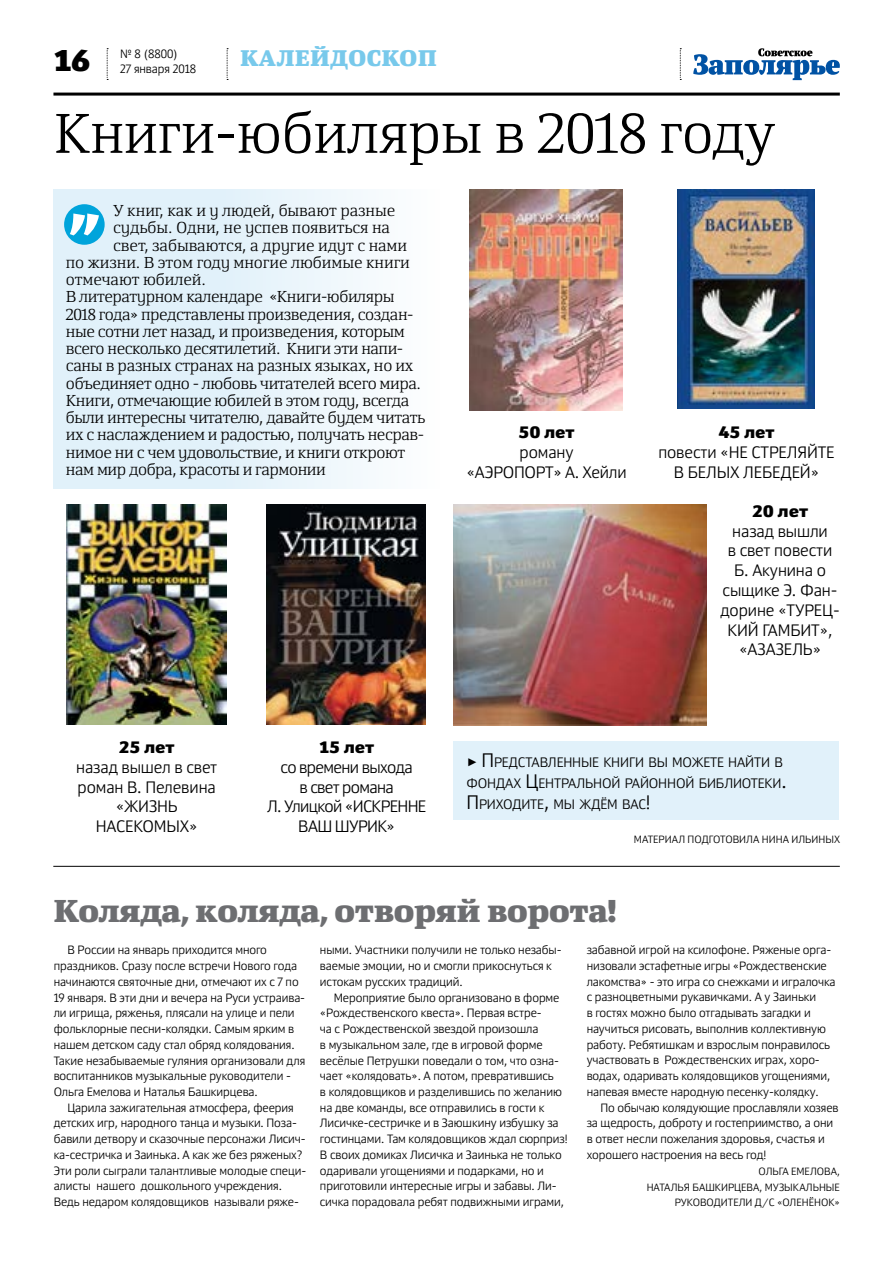
<style>
.page{position:relative;width:893px;height:1263px;background:#fff}
.page>*{position:absolute;margin:0;border:0;box-sizing:border-box;transform-origin:0 0}
.t1{font:300 55.5px "Yefimov Serif";letter-spacing:-.005em;color:#000}
.t2{font:900 31.5px "Yefimov Serif";letter-spacing:-.005em;color:#6d6e71}
.t3{font:900 30px "Yefimov Sans";color:#000}
.t4{font:900 22.5px "Yefimov Serif";letter-spacing:.005em;color:#78c9eb}
.t5{font:300 16.5px/19.8px "Yefimov Sans";letter-spacing:-.005em;color:#000;text-align:center}
.t6{font:300 16.5px/19.8px "Yefimov Sans";letter-spacing:-.035em;color:#000;text-align:center}
.t7{font:900 16.5px "Yefimov Sans";letter-spacing:-.005em;color:#000}
.t8{font:300 15.75px "Yefimov Serif";letter-spacing:-.025em;color:#000}
.t9{font:300 15.75px "Yefimov Serif";letter-spacing:-.005em;color:#000}
.t10{font:300 13.65px/21px "Yefimov Sans";letter-spacing:-.01em;color:#000}
.t11{font:300 12px/15.8px "Yefimov Sans";letter-spacing:-.005em;color:#000}
.t12{font:300 10.5px/15.8px "Yefimov Sans";letter-spacing:.005em;color:#000;text-align:right}
.s1{font-family:"Modern Pictograms";font-weight:400;font-size:19.5px}
.s2{font-size:19.5px}
</style>
<div class="page">
<svg style="left:107px;top:48px;width:1px;height:32px"></svg>
<svg style="left:680px;top:48px;width:1px;height:32px"></svg>
<svg style="left:227px;top:48px;width:1px;height:32px"></svg>
<hr style="left:53px;top:93px;width:787px;height:3px;background:#000">
<svg style="left:693px;top:48px;width:147px;height:32px"></svg>
<div style="left:453px;top:741px;width:386px;height:78px;background:#e1f1fa"></div>
<img style="left:470px;top:189px;width:152px;height:222px">
<div style="left:53px;top:189px;width:387px;height:299px;background:linear-gradient(to right,#daeef9,#f8fcfd)"></div>
<div style="left:64px;top:204px;width:41px;height:41px;background:#00a4db;border-radius:50%"></div>
<svg style="left:70px;top:213px;width:29px;height:22px"></svg>
<img style="left:677px;top:189px;width:137px;height:219px">
<img style="left:67px;top:504px;width:160px;height:220px">
<img style="left:267px;top:505px;width:158px;height:219px">
<img style="left:453px;top:504px;width:253px;height:221px">
<hr style="left:53px;top:866px;width:787px;height:1px;background:#000">
<h3 class="t3" style="left:53px;top:41px;width:39px">16</h3>
<p class="t11" style="left:120px;top:45px;width:78px">№ 8 (8800)<br>27 января 2018</p>
<h3 class="t4" style="left:240px;top:43px;width:198px">КАЛЕЙДОСКОП</h3>
<h1 class="t1" style="left:54px;top:100px;width:724px">Книги-юбиляры в 2018 году</h1>
<h3 class="t9" style="left:113px;top:201px;width:284px">У книг, как и у людей, бывают разные</h3>
<h3 class="t9" style="left:113px;top:218px;width:278px">судьбы. Одни, не успев появиться на</h3>
<h3 class="t9" style="left:113px;top:236px;width:296px">свет, забываются, а другие идут с нами</h3>
<h3 class="t9" style="left:66px;top:253px;width:346px">по жизни. В этом году многие любимые книги</h3>
<h3 class="t9" style="left:66px;top:270px;width:141px">отмечают юбилей.</h3>
<h3 class="t8" style="left:66px;top:287px;width:330px">В литературном календаре «Книги-юбиляры</h3>
<h3 class="t8" style="left:66px;top:305px;width:349px">2018 года» представлены произведения, создан-</h3>
<h3 class="t8" style="left:66px;top:322px;width:341px">ные сотни лет назад, и произведения, которым</h3>
<h3 class="t8" style="left:66px;top:339px;width:339px">всего несколько десятилетий. Книги эти напи-</h3>
<h3 class="t8" style="left:66px;top:356px;width:349px">саны в разных странах на разных языках, но их</h3>
<h3 class="t8" style="left:66px;top:373px;width:357px">объединяет одно - любовь читателей всего мира.</h3>
<h3 class="t8" style="left:66px;top:391px;width:345px">Книги, отмечающие юбилей в этом году, всегда</h3>
<h3 class="t8" style="left:66px;top:408px;width:361px">были интересны читателю, давайте будем читать</h3>
<h3 class="t8" style="left:66px;top:425px;width:360px">их с наслаждением и радостью, получать несрав-</h3>
<h3 class="t8" style="left:66px;top:442px;width:341px">нимое ни с чем удовольствие, и книги откроют</h3>
<h3 class="t8" style="left:66px;top:460px;width:262px">нам мир добра, красоты и гармонии</h3>
<h3 class="t7" style="left:718px;top:421px;width:58px">45 лет</h3>
<h3 class="t5" style="left:658px;top:442px;width:178px">повести «НЕ СТРЕЛЯЙТЕ<br>В БЕЛЫХ ЛЕБЕДЕЙ»</h3>
<h3 class="t7" style="left:518px;top:421px;width:58px">50 лет</h3>
<h3 class="t5" style="left:467px;top:442px;width:161px">роману<br>«АЭРОПОРТ» А. Хейли</h3>
<h3 class="t7" style="left:752px;top:500px;width:58px">20 лет</h3>
<h3 class="t5" style="left:720px;top:521px;width:121px">назад вышли<br>в свет повести<br>Б. Акунина о сыщике Э. Фан&shy;дорине «ТУРЕЦ-<br>КИЙ ГАМБИТ», «АЗАЗЕЛЬ»</h3>
<h3 class="t7" style="left:119px;top:736px;width:57px">25 лет</h3>
<h3 class="t5" style="left:76px;top:757px;width:143px">назад вышел в свет роман В. Пелевина «ЖИЗНЬ<br>НАСЕКОМЫХ»</h3>
<p class="t10" style="left:466px;top:751px;width:322px"><span class="s1">&gt;</span> <span class="s2">П</span>редставленные книги вы можете найти в фондах <span class="s2">Ц</span>ентральной районной библиотеки<span class="s2">.<br>П</span>риходите<span class="s2">,</span> мы ждём вас<span class="s2">!</span></p>
<h3 class="t7" style="left:319px;top:736px;width:56px">15 лет</h3>
<h3 class="t6" style="left:267px;top:757px;width:161px">со времени выхода<br>в свет романа<br>Л. Улицкой «ИСКРЕННЕ<br>ВАШ ШУРИК»</h3>
<p class="t12" style="left:634px;top:831px;width:207px">МАТЕРИАЛ ПОДГОТОВИЛА НИНА ИЛЬИНЫХ</p>
<h2 class="t2" style="left:53px;top:890px;width:565px">Коляда, коляда, отворяй ворота!</h2>
<p class="t11" style="left:320px;top:942px;width:243px">ными. Участники получили не только незабы&shy;ваемые эмоции, но и смогли прикоснуться к истокам русских традиций.</p>
<p class="t11" style="left:320px;top:989px;width:249px;text-indent:14px">Мероприятие было организовано в форме «Рождественского квеста». Первая встре-<br>ча с Рождественской звездой произошла<br>в музыкальном зале, где в игровой форме весёлые Петрушки поведали о том, что озна&shy;чает «колядовать». А потом, превратившись<br>в колядовщиков и разделившись по желанию на две команды, все отправились в гости к Лисичке-сестричке и в Заюшкину избушку за гостинцами. Там колядовщиков ждал сюрприз!<br>В своих домиках Лисичка и Заинька не только одаривали угощениями и подарками, но и приготовили интересные игры и забавы. Ли&shy;сичка порадовала ребят подвижными играми,</p>
<p class="t11" style="left:587px;top:942px;width:250px">забавной игрой на ксилофоне. Ряженые орга&shy;низовали эстафетные игры «Рождественские лакомства» - это игра со снежками и игралочка с разноцветными рукавичками. А у Заиньки<br>в гостях можно было отгадывать загадки и научиться рисовать, выполнив коллективную работу. Ребятишкам и взрослым понравилось участвовать в Рождественских играх, хоро&shy;водах, одаривать колядовщиков угощениями, напевая вместе народную песенку-колядку.</p>
<p class="t11" style="left:587px;top:1099px;width:253px;text-indent:14px">По обычаю колядующие прославляли хозяев за щедрость, доброту и гостеприимство, а они в ответ несли пожелания здоровья, счастья и хорошего настроения на весь год!</p>
<p class="t12" style="left:647px;top:1163px;width:195px">ОЛЬГА ЕМЕЛОВА,<br>НАТАЛЬЯ БАШКИРЦЕВА, МУЗЫКАЛЬНЫЕ<br>РУКОВОДИТЕЛИ Д/С «ОЛЕНЁНОК»</p>
<p class="t11" style="left:54px;top:942px;width:253px;text-indent:14px">В России на январь приходится много праздников. Сразу после встречи Нового года начинаются святочные дни, отмечают их с 7 по 19 января. В эти дни и вечера на Руси устраива&shy;ли игрища, ряженья, плясали на улице и пели фольклорные песни-колядки. Самым ярким в нашем детском саду стал обряд колядования.<br>Такие незабываемые гуляния организовали для воспитанников музыкальные руководители - Ольга Емелова и Наталья Башкирцева.</p>
<p class="t11" style="left:54px;top:1099px;width:254px;text-indent:14px">Царила зажигательная атмосфера, феерия детских игр, народного танца и музыки. Поза&shy;бавили детвору и сказочные персонажи Лисич&shy;ка-сестричка и Заинька. А как же без ряженых?<br>Эти роли сыграли талантливые молодые специ&shy;алисты нашего дошкольного учреждения.<br>Ведь недаром колядовщиков называли ряже-</p>
</div>
